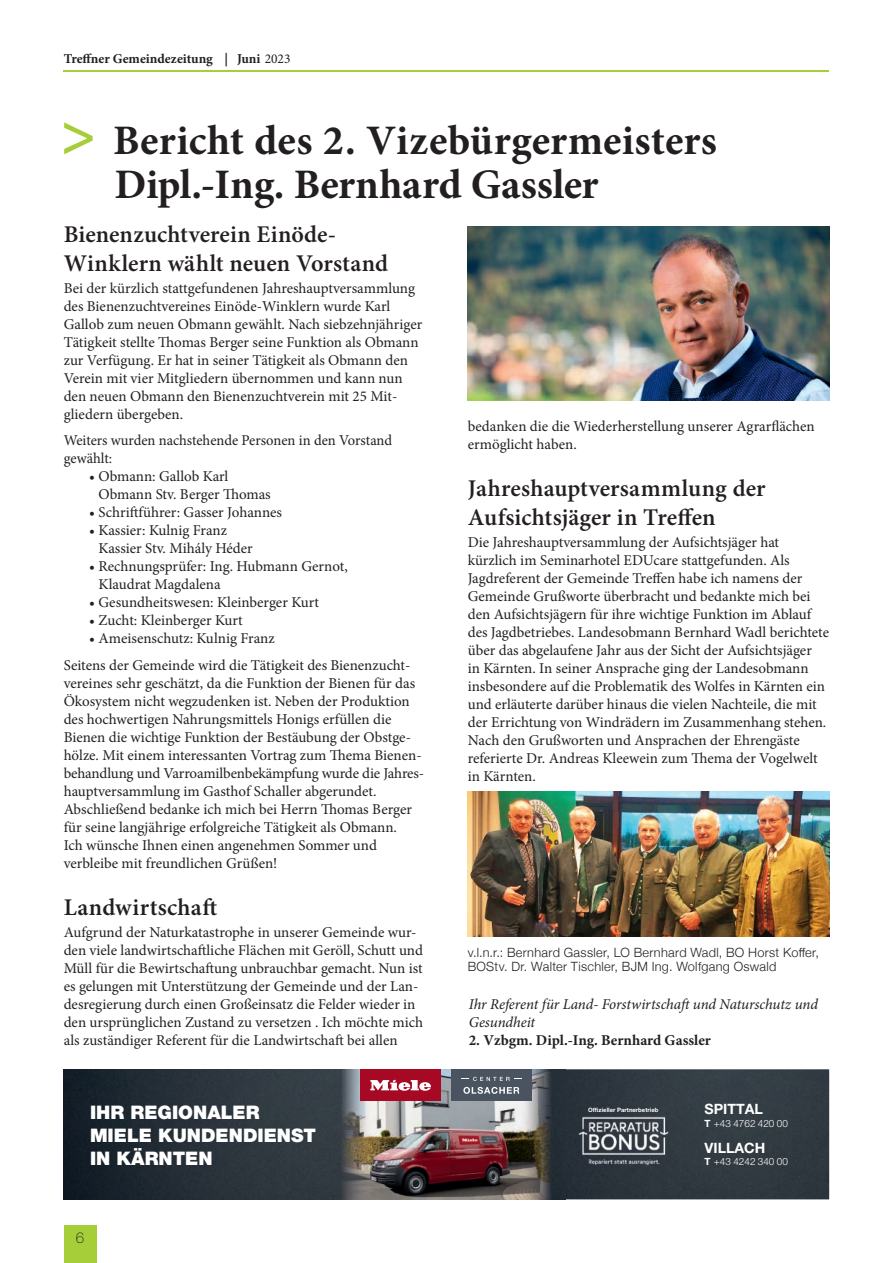
<style>
.page{position:relative;width:893px;height:1263px;background:#fff}
.page>*{position:absolute;margin:0;border:0;box-sizing:border-box;transform-origin:0 0}
.t1{font:700 42px/43.5px "Minion Pro";color:#231f20}
.t2{font:600 24px/28.8px "Minion Pro";letter-spacing:.005em;color:#231f20}
.t3{font:900 18.75px/23.1px "Helvetica Neue LT Pro";color:#fff}
.t4{font:15px/18px "Minion Pro";color:#231f20}
.t5{font:italic 15px/18px "Minion Pro";letter-spacing:-.01em;color:#231f20}
.t6{font:700 15px "Minion Pro";color:#231f20}
.t7{font:100 15px "Helvetica Neue";color:#231f20}
.t8{font:700 14.25px "Helvetica Neue LT Pro";color:#fff}
.t9{font:700 13.5px "Minion Pro";letter-spacing:-.005em;color:#231f20}
.t10{font:300 12.75px/13.8px "Helvetica Neue";letter-spacing:.025em;color:#231f20}
.t11{font:300 9.9px "Helvetica Neue LT Pro";color:#fff}
.t12{font:700 6px "Helvetica Neue LT Pro";color:#fff}
.s1{font-weight:400}
.s2{font-family:"Myriad Pro";font-weight:600;font-size:60px;color:#a6ce39}
.s3{font-weight:700}
</style>
<div class="page">
<div style="left:64px;top:1225px;width:32px;height:38px;background:#a6ce39"></div>
<hr style="left:64px;top:70px;width:765px;height:2px;background:#a6ce39">
<img style="left:468px;top:226px;width:361px;height:175px">
<img style="left:64px;top:1069px;width:765px;height:130px">
<img style="left:446px;top:1069px;width:1px;height:130px">
<img style="left:575px;top:1109px;width:97px;height:61px">
<div style="left:360px;top:1069px;width:81px;height:20px;background:#a70824"></div>
<div style="left:451px;top:1069px;width:81px;height:20px;background:#4a5460"></div>
<div style="left:360px;top:1070px;width:81px;height:31px;background:#a70824"></div>
<svg style="left:370px;top:1079px;width:61px;height:12px"></svg>
<div style="left:451px;top:1070px;width:81px;height:31px;background:#4a5460"></div>
<svg style="left:461px;top:1076px;width:61px;height:5px"></svg>
<svg style="left:463px;top:1087px;width:56px;height:7px"></svg>
<img style="left:468px;top:791px;width:361px;height:145px">
<p class="t9" style="left:64px;top:49px;width:228px">Treffner Gemeindezeitung | Juni <span class="s1">2023</span></p>
<h1 class="t1" style="left:115px;top:119px;width:604px;text-indent:-54px"><span class="s2">&gt;</span> Bericht des 2. Vizebürgermeisters<br>Dipl.-Ing. Bernhard Gassler</h1>
<h2 class="t2" style="left:64px;top:221px;width:326px">Bienenzuchtverein Einöde-<br>Winklern wählt neuen Vorstand</h2>
<p class="t4" style="left:64px;top:279px;width:360px">Bei der kürzlich stattgefundenen Jahreshauptversammlung des Bienenzuchtvereines Einöde-Winklern wurde Karl Gallob zum neuen Obmann gewählt. Nach siebzehnjähriger Tätigkeit stellte Thomas Berger seine Funktion als Obmann zur Verfügung. Er hat in seiner Tätigkeit als Obmann den Verein mit vier Mitgliedern übernommen und kann nun den neuen Obmann den Bienenzuchtverein mit 25 Mit&shy;gliedern übergeben.</p>
<p class="t4" style="left:64px;top:432px;width:330px">Weiters wurden nachstehende Personen in den Vorstand gewählt:</p>
<p class="t4" style="left:98px;top:468px;width:174px;text-indent:-9px">• Obmann: Gallob Karl<br>Obmann Stv. Berger Thomas</p>
<p class="t4" style="left:89px;top:504px;width:194px">• Schriftführer: Gasser Johannes</p>
<p class="t4" style="left:98px;top:522px;width:156px;text-indent:-9px">• Kassier: Kulnig Franz<br>Kassier Stv. Mihály Héder</p>
<p class="t4" style="left:98px;top:558px;width:251px;text-indent:-9px">• Rechnungsprüfer: Ing. Hubmann Gernot,<br>Klaudrat Magdalena</p>
<p class="t4" style="left:89px;top:594px;width:231px">• Gesundheitswesen: Kleinberger Kurt</p>
<p class="t4" style="left:89px;top:612px;width:155px">• Zucht: Kleinberger Kurt</p>
<p class="t4" style="left:64px;top:625px;width:348px;line-height:26.5px;text-indent:26px">• Ameisenschutz: Kulnig Franz<br>Seitens der Gemeinde wird die Tätigkeit des Bienenzucht-</p>
<p class="t4" style="left:64px;top:674px;width:362px">vereines sehr geschätzt, da die Funktion der Bienen für das Ökosystem nicht wegzudenken ist. Neben der Produktion des hochwertigen Nahrungsmittels Honigs erfüllen die Bienen die wichtige Funktion der Bestäubung der Obstge&shy;hölze. Mit einem interessanten Vortrag zum Thema Bienen&shy;behandlung und Varroamilbenbekämpfung wurde die Jahres&shy;hauptversammlung im Gasthof Schaller abgerundet.<br>Abschließend bedanke ich mich bei Herrn Thomas Berger für seine langjährige erfolgreiche Tätigkeit als Obmann.<br>Ich wünsche Ihnen einen angenehmen Sommer und verbleibe mit freundlichen Grüßen!</p>
<h2 class="t2" style="left:64px;top:894px;width:155px">Landwirtschaft</h2>
<p class="t4" style="left:64px;top:923px;width:361px">Aufgrund der Naturkatastrophe in unserer Gemeinde wur&shy;den viele landwirtschaftliche Flächen mit Geröll, Schutt und Müll für die Bewirtschaftung unbrauchbar gemacht. Nun ist es gelungen mit Unterstützung der Gemeinde und der Lan&shy;desregierung durch einen Großeinsatz die Felder wieder in den ursprünglichen Zustand zu versetzen . Ich möchte mich als zuständiger Referent für die Landwirtschaft bei allen</p>
<p class="t4" style="left:468px;top:417px;width:348px">bedanken die die Wiederherstellung unserer Agrarflächen ermöglicht haben.</p>
<h2 class="t2" style="left:468px;top:475px;width:299px">Jahreshauptversammlung der<br>Aufsichtsjäger in Treffen</h2>
<p class="t4" style="left:468px;top:533px;width:363px">Die Jahreshauptversammlung der Aufsichtsjäger hat kürzlich im Seminarhotel EDUcare stattgefunden. Als Jagdreferent der Gemeinde Treffen habe ich namens der Gemeinde Grußworte überbracht und bedankte mich bei den Aufsichtsjägern für ihre wichtige Funktion im Ablauf des Jagdbetriebes. Landesobmann Bernhard Wadl berichtete über das abgelaufene Jahr aus der Sicht der Aufsichtsjäger<br>in Kärnten. In seiner Ansprache ging der Landesobmann insbesondere auf die Problematik des Wolfes in Kärnten ein und erläuterte darüber hinaus die vielen Nachteile, die mit der Errichtung von Windrädern im Zusammenhang stehen.<br>Nach den Grußworten und Ansprachen der Ehrengäste referierte Dr. Andreas Kleewein zum Thema der Vogelwelt in Kärnten.</p>
<p class="t10" style="left:468px;top:944px;width:353px">v.l.n.r.: Bernhard Gassler, LO Bernhard Wadl, BO Horst Koffer,<br>BOStv. Dr. Walter Tischler, BJM Ing. Wolfgang Oswald</p>
<p class="t5" style="left:469px;top:996px;width:351px">Ihr Referent für Land- Forstwirtschaft und Naturschutz und<br>Gesundheit</p>
<p class="t6" style="left:469px;top:1030px;width:244px">2. Vzbgm. Dipl.-Ing. Bernhard Gassler</p>
<p class="t3" style="left:90px;top:1101px;width:228px">IHR REGIONALER<br>MIELE KUNDENDIENST<br>IN KÄRNTEN</p>
<p class="t8" style="left:704px;top:1100px;width:60px">SPITTAL</p>
<p class="t12" style="left:588px;top:1106px;width:72px">Offizieller Partnerbetrieb</p>
<p class="t11" style="left:704px;top:1117px;width:85px"><span class="s3">T</span> +43 4762 420 00</p>
<p class="t8" style="left:704px;top:1139px;width:62px">VILLACH</p>
<p class="t11" style="left:704px;top:1156px;width:85px"><span class="s3">T</span> +43 4242 340 00</p>
<p class="t7" style="left:76px;top:1229px;width:10px">6</p>
</div>
